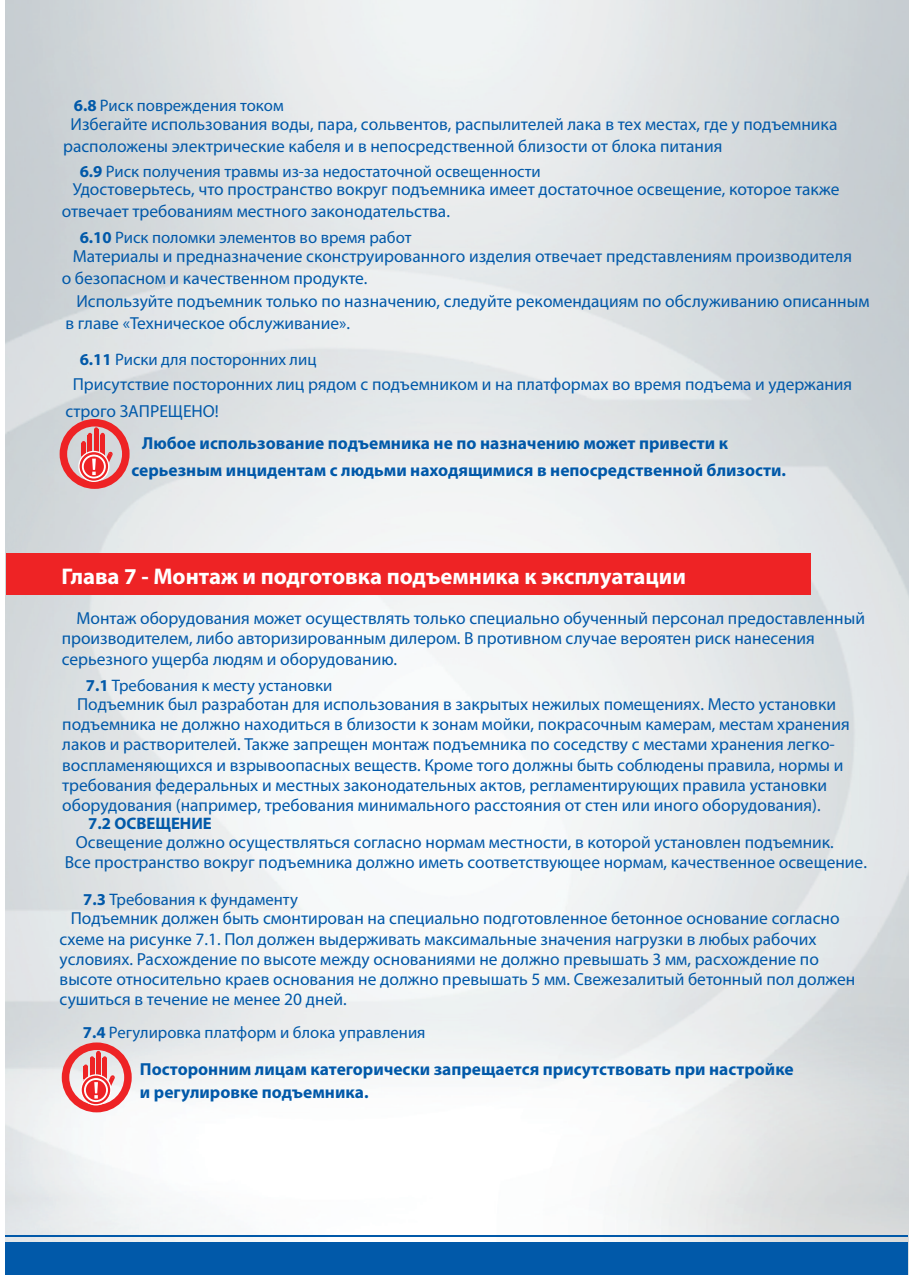
<style>
.page{position:relative;width:913px;height:1276px;background:#fff}
.page>*{position:absolute;margin:0;border:0;box-sizing:border-box;transform-origin:0 0}
.t1{font:700 22.72px "Myriad Pro";color:#fff}
.t2{font:17.32px/20.2px "Myriad Pro";color:#0159a9}
.t3{font:700 17.32px/27px "Myriad Pro";color:#0159a9}
.t4{font:16.65px "Myriad Pro";color:#0159a9}
.t5{font:700 16.65px "Myriad Pro";color:#0159a9}
.s1{font-weight:700}
</style>
<div class="page">
<img style="left:5px;top:0;width:902px;height:1242px">
<div style="left:5px;top:1242px;width:902px;height:33px;background:#0159a9"></div>
<hr style="left:5px;top:1235px;width:902px;height:1px;background:#0159a9">
<div style="left:60px;top:419px;width:69px;height:70px;border:8px solid #ee2325;border-radius:50%"></div>
<div style="left:81px;top:443px;width:5px;height:13px;background:#ee2325"></div>
<hr style="left:88px;top:435px;width:4px;height:21px;background:#ee2325">
<hr style="left:94px;top:429px;width:4px;height:27px;background:#ee2325">
<svg style="left:88px;top:427px;width:17px;height:8px"></svg>
<div style="left:100px;top:435px;width:5px;height:21px;background:#ee2325"></div>
<svg style="left:78px;top:451px;width:35px;height:31px"></svg>
<div style="left:6px;top:553px;width:803px;height:42px;background:#ee2325"></div>
<div style="left:62px;top:1042px;width:70px;height:70px;border:8px solid #ee2325;border-radius:50%"></div>
<div style="left:83px;top:1066px;width:5px;height:13px;background:#ee2325"></div>
<hr style="left:90px;top:1058px;width:4px;height:21px;background:#ee2325">
<div style="left:96px;top:1053px;width:5px;height:26px;background:#ee2325"></div>
<svg style="left:90px;top:1051px;width:17px;height:7px"></svg>
<div style="left:102px;top:1058px;width:5px;height:21px;background:#ee2325"></div>
<svg style="left:80px;top:1074px;width:35px;height:31px"></svg>
<p class="t4" style="left:74px;top:99px;width:211px"><span class="s1">6.8</span> Риск повреждения током</p>
<p class="t2" style="left:63px;top:114px;width:775px;line-height:22.5px;text-indent:7px">Избегайте использования воды, пара, сольвентов, распылителей лака в тех местах, где у подъемника расположены электрические кабеля и в непосредственной близости от блока питания</p>
<p class="t4" style="left:80px;top:164px;width:462px"><span class="s1">6.9</span> Риск получения травмы из-за недостаточной освещенности</p>
<p class="t2" style="left:62px;top:179px;width:779px;line-height:22.5px;text-indent:11px">Удостоверьтесь, что пространство вокруг подъемника имеет достаточное освещение, которое также отвечает требованиям местного законодательства.</p>
<p class="t4" style="left:80px;top:231px;width:333px"><span class="s1">6.10</span> Риск поломки элементов во время работ</p>
<p class="t2" style="left:62px;top:246px;width:791px;line-height:22.5px;text-indent:11px">Материалы и предназначение сконструированного изделия отвечает представлениям производителя о безопасном и качественном продукте.</p>
<p class="t2" style="left:65px;top:291px;width:805px;line-height:22.5px;text-indent:11px">Используйте подъемник только по назначению, следуйте рекомендациям по обслуживанию описанным в главе «Техническое обслуживание».</p>
<p class="t4" style="left:80px;top:352px;width:238px"><span class="s1">6.11</span> Риски для посторонних лиц</p>
<p class="t2" style="left:65px;top:372px;width:788px;line-height:27px;text-indent:7px">Присутствие посторонних лиц рядом с подъемником и на платформах во время подъема и удержания строго ЗАПРЕЩЕНО!</p>
<p class="t3" style="left:131px;top:431px;width:655px;text-indent:11px">Любое использование подъемника не по назначению может привести к серьезным инцидентам с людьми находящимися в непосредственной близости.</p>
<h1 class="t1" style="left:61px;top:567px;width:626px">Глава 7 - Монтаж и подготовка подъемника к эксплуатации</h1>
<p class="t2" style="left:62px;top:609px;width:804px;text-indent:15px">Монтаж оборудования может осуществлять только специально обученный персонал предоставленный производителем, либо авторизированным дилером. В противном случае вероятен риск нанесения серьезного ущерба людям и оборудованию.</p>
<p class="t2" style="left:62px;top:695px;width:788px;text-indent:15px">Подъемник был разработан для использования в закрытых нежилых помещениях. Место установки подъемника не должно находиться в близости к зонам мойки, покрасочным камерам, местам хранения лаков и растворителей. Также запрещен монтаж подъемника по соседству с местами хранения легко&shy;воспламеняющихся и взрывоопасных веществ. Кроме того должны быть соблюдены правила, нормы и требования федеральных и местных законодательных актов, регламентирующих правила установки оборудования (например, требования минимального расстояния от стен или иного оборудования).</p>
<p class="t5" style="left:88px;top:816px;width:125px">7.2 ОСВЕЩЕНИЕ</p>
<p class="t2" style="left:65px;top:833px;width:803px;text-indent:11px">Освещение должно осуществляться согласно нормам местности, в которой установлен подъемник.<br>Все пространство вокруг подъемника должно иметь соответствующее нормам, качественное освещение.</p>
<p class="t4" style="left:83px;top:892px;width:216px"><span class="s1">7.3</span> Требования к фундаменту</p>
<p class="t2" style="left:60px;top:910px;width:797px;text-indent:11px">Подъемник должен быть смонтирован на специально подготовленное бетонное основание согласно схеме на рисунке 7.1. Пол должен выдерживать максимальные значения нагрузки в любых рабочих условиях. Расхождение по высоте между основаниями не должно превышать 3 мм, расхождение по высоте относительно краев основания не должно превышать 5 мм. Свежезалитый бетонный пол должен сушиться в течение не менее 20 дней.</p>
<p class="t4" style="left:83px;top:1026px;width:344px"><span class="s1">7.4</span> Регулировка платформ и блока управления</p>
<p class="t3" style="left:140px;top:1059px;width:654px;line-height:22.5px">Посторонним лицам категорически запрещается присутствовать при настройке и регулировке подъемника.</p>
<p class="t4" style="left:86px;top:678px;width:248px"><span class="s1">7.1</span> Требования к месту установки</p>
</div>
